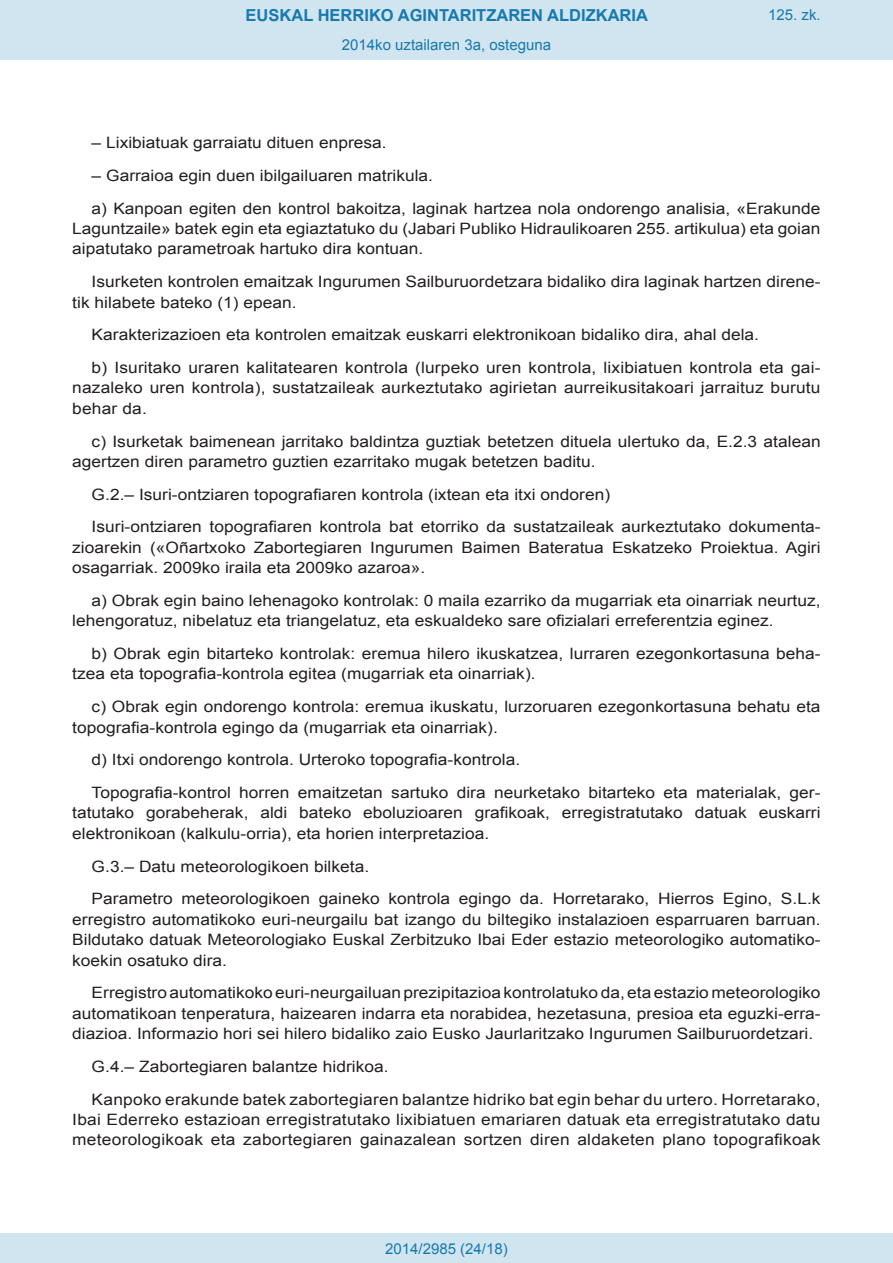
<style>
.page{position:relative;width:893px;height:1263px;background:#fff}
.page>*{position:absolute;margin:0;border:0;box-sizing:border-box;transform-origin:0 0}
.t1{font:700 16.5px "Arial";color:#1879ad}
.BOPVDetalle{font:15.6px/20.4px "Arial";color:#231f20;text-align:justify;scale:1.11 1}
.Paginacion_Centro{font:15px "Arial";color:#1879ad}
</style>
<div class="page">
<div style="left:0;top:0;width:893px;height:60px;background:#d0e5f0"></div>
<div style="left:0;top:1233px;width:893px;height:30px;background:#d0e5f0"></div>
<p class="t1" style="left:246px;top:4px;width:404px">EUSKAL HERRIKO AGINTARITZAREN ALDIZKARIA</p>
<p class="Paginacion_Centro" style="left:342px;top:35px;width:211px">2014ko uztailaren 3a, osteguna</p>
<p class="Paginacion_Centro" style="left:768px;top:5px;width:54px">125. zk.</p>
<p class="BOPVDetalle" style="left:92px;top:133px;width:267px">– Lixibiatuak garraiatu dituen enpresa.</p>
<p class="BOPVDetalle" style="left:92px;top:165px;width:309px">– Garraioa egin duen ibilgailuaren matrikula.</p>
<p class="BOPVDetalle" style="left:72px;top:198px;width:676px;text-indent:19px">a) Kanpoan egiten den kontrol bakoitza, laginak hartzea nola ondorengo analisia, «Erakunde Laguntzaile» batek egin eta egiaztatuko du (Jabari Publiko Hidraulikoaren 255. artikulua) eta goian aipatutako parametroak hartuko dira kontuan.</p>
<p class="BOPVDetalle" style="left:72px;top:272px;width:676px;text-indent:19px">Isurketen kontrolen emaitzak Ingurumen Sailburuordetzara bidaliko dira laginak hartzen direne&shy;tik hilabete bateko (1) epean.</p>
<p class="BOPVDetalle" style="left:92px;top:325px;width:603px">Karakterizazioen eta kontrolen emaitzak euskarri elektronikoan bidaliko dira, ahal dela.</p>
<p class="BOPVDetalle" style="left:72px;top:357px;width:676px;text-indent:19px">b) Isuritako uraren kalitatearen kontrola (lurpeko uren kontrola, lixibiatuen kontrola eta gai&shy;nazaleko uren kontrola), sustatzaileak aurkeztutako agirietan aurreikusitakoari jarraituz burutu behar da.</p>
<p class="BOPVDetalle" style="left:72px;top:431px;width:676px;text-indent:19px">c) Isurketak baimenean jarritako baldintza guztiak betetzen dituela ulertuko da, E.2.3 atalean agertzen diren parametro guztien ezarritako mugak betetzen baditu.</p>
<p class="BOPVDetalle" style="left:92px;top:484px;width:469px">G.2.– Isuri-ontziaren topografiaren kontrola (ixtean eta itxi ondoren)</p>
<p class="BOPVDetalle" style="left:72px;top:517px;width:676px;text-indent:19px">Isuri-ontziaren topografiaren kontrola bat etorriko da sustatzaileak aurkeztutako dokumenta&shy;zioarekin («Oñartxoko Zabortegiaren Ingurumen Baimen Bateratua Eskatzeko Proiektua. Agiri osagarriak. 2009ko iraila eta 2009ko azaroa».</p>
<p class="BOPVDetalle" style="left:72px;top:590px;width:676px;text-indent:19px">a) Obrak egin baino lehenagoko kontrolak: 0 maila ezarriko da mugarriak eta oinarriak neurtuz, lehengoratuz, nibelatuz eta triangelatuz, eta eskualdeko sare ofizialari erreferentzia eginez.</p>
<p class="BOPVDetalle" style="left:72px;top:643px;width:676px;text-indent:19px">b) Obrak egin bitarteko kontrolak: eremua hilero ikuskatzea, lurraren ezegonkortasuna beha&shy;tzea eta topografia-kontrola egitea (mugarriak eta oinarriak).</p>
<p class="BOPVDetalle" style="left:72px;top:697px;width:676px;text-indent:19px">c) Obrak egin ondorengo kontrola: eremua ikuskatu, lurzoruaren ezegonkortasuna behatu eta topografia-kontrola egingo da (mugarriak eta oinarriak).</p>
<p class="BOPVDetalle" style="left:92px;top:750px;width:388px">d) Itxi ondorengo kontrola. Urteroko topografia-kontrola.</p>
<p class="BOPVDetalle" style="left:72px;top:782px;width:676px;text-indent:19px">Topografia-kontrol horren emaitzetan sartuko dira neurketako bitarteko eta materialak, ger&shy;tatutako gorabeherak, aldi bateko eboluzioaren grafikoak, erregistratutako datuak euskarri elektronikoan (kalkulu-orria), eta horien interpretazioa.</p>
<p class="BOPVDetalle" style="left:92px;top:856px;width:252px">G.3.– Datu meteorologikoen bilketa.</p>
<p class="BOPVDetalle" style="left:72px;top:889px;width:676px;text-indent:19px">Parametro meteorologikoen gaineko kontrola egingo da. Horretarako, Hierros Egino, S.L.k erregistro automatikoko euri-neurgailu bat izango du biltegiko instalazioen esparruaren barruan.<br>Bildutako datuak Meteorologiako Euskal Zerbitzuko Ibai Eder estazio meteorologiko automatiko&shy;koekin osatuko dira.</p>
<p class="BOPVDetalle" style="left:72px;top:983px;width:676px;text-indent:19px">Erregistro automatikoko euri-neurgailuan prezipitazioa kontrolatuko da, eta estazio meteorologiko automatikoan tenperatura, haizearen indarra eta norabidea, hezetasuna, presioa eta eguzki-erra&shy;diazioa. Informazio hori sei hilero bidaliko zaio Eusko Jaurlaritzako Ingurumen Sailburuordetzari.</p>
<p class="BOPVDetalle" style="left:92px;top:1056px;width:269px">G.4.– Zabortegiaren balantze hidrikoa.</p>
<p class="BOPVDetalle" style="left:72px;top:1089px;width:676px;text-indent:19px">Kanpoko erakunde batek zabortegiaren balantze hidriko bat egin behar du urtero. Horretarako, Ibai Ederreko estazioan erregistratutako lixibiatuen emariaren datuak eta erregistratutako datu meteorologikoak eta zabortegiaren gainazalean sortzen diren aldaketen plano topografikoak</p>
<p class="Paginacion_Centro" style="left:385px;top:1238px;width:124px">2014/2985 (24/18)</p>
</div>
